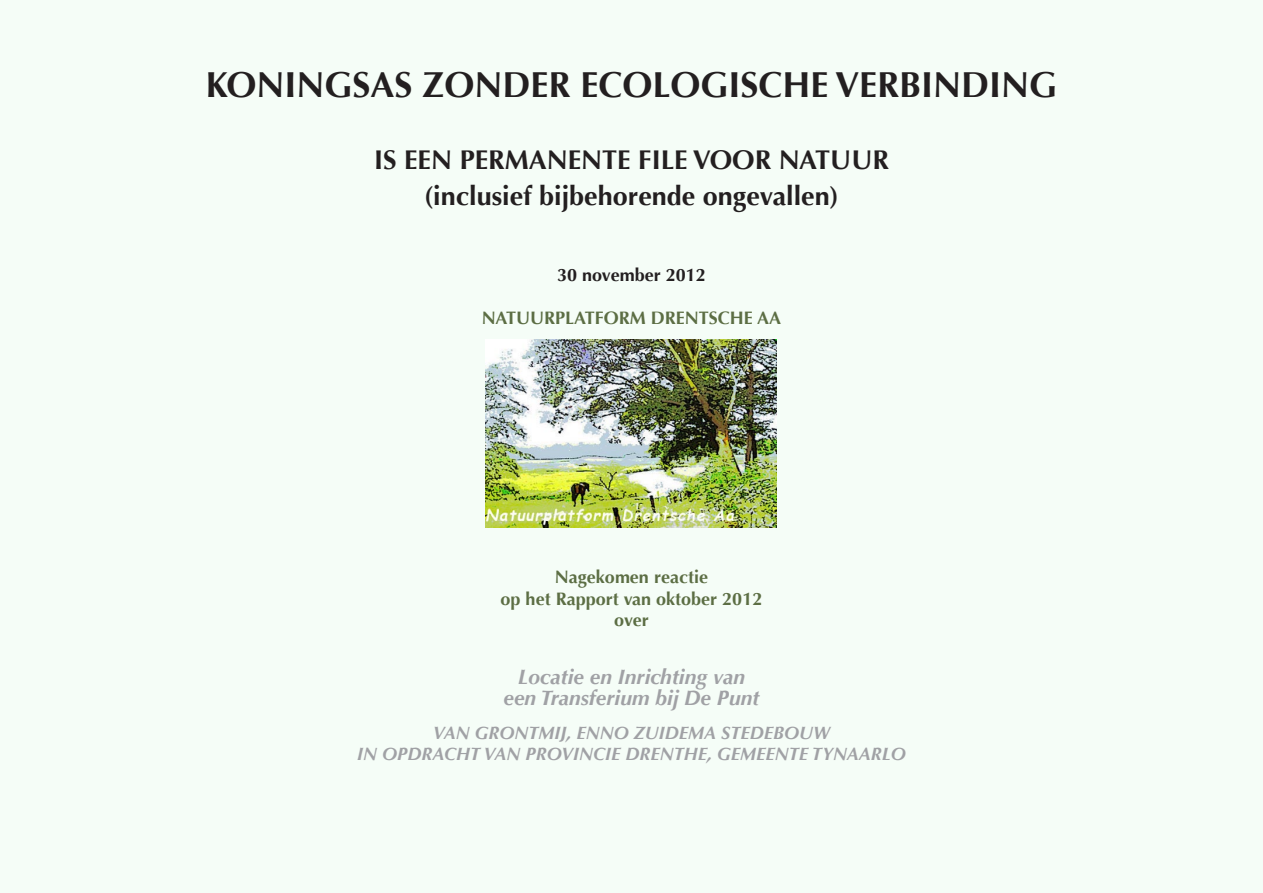
<style>
.page{position:relative;width:1263px;height:893px;background:#f5fdf7}
.page>*{position:absolute;margin:0;border:0;box-sizing:border-box;transform-origin:0 0}
.t1{font:700 36px "Optima";color:#231f20}
.t2{font:700 27px/36px "Optima";color:#231f20;text-align:center}
.t3{font:italic 700 21px/21px "Optima";color:#a0a1a5;text-align:center}
.t4{font:italic 700 18px/21px "Optima";color:#a0a1a5;text-align:center}
.t5{font:700 18px/21.6px "Optima";color:#5c6e44;text-align:center}
.t6{font:700 18px "Optima";color:#231f20}
</style>
<div class="page">
<img style="left:486px;top:339px;width:290px;height:189px">
<h1 class="t1" style="left:206px;top:64px;width:853px">KONINGSAS ZONDER ECOLOGISCHE VERBINDING</h1>
<h2 class="t2" style="left:374px;top:142px;width:516px">IS EEN PERMANENTE FILE VOOR NATUUR (inclusief bijbehorende ongevallen)</h2>
<p class="t6" style="left:557px;top:264px;width:150px">30 november 2012</p>
<p class="t5" style="left:482px;top:307px;width:301px">NATUURPLATFORM DRENTSCHE AA</p>
<p class="t5" style="left:501px;top:566px;width:263px">Nagekomen reactie<br>op het Rapport van oktober 2012 over</p>
<p class="t3" style="left:504px;top:666px;width:257px">Locatie en Inrichting van een Transferium bij De Punt</p>
<p class="t4" style="left:357px;top:723px;width:550px">VAN GRONTMIJ, ENNO ZUIDEMA STEDEBOUW<br>IN OPDRACHT VAN PROVINCIE DRENTHE, GEMEENTE TYNAARLO</p>
</div>
